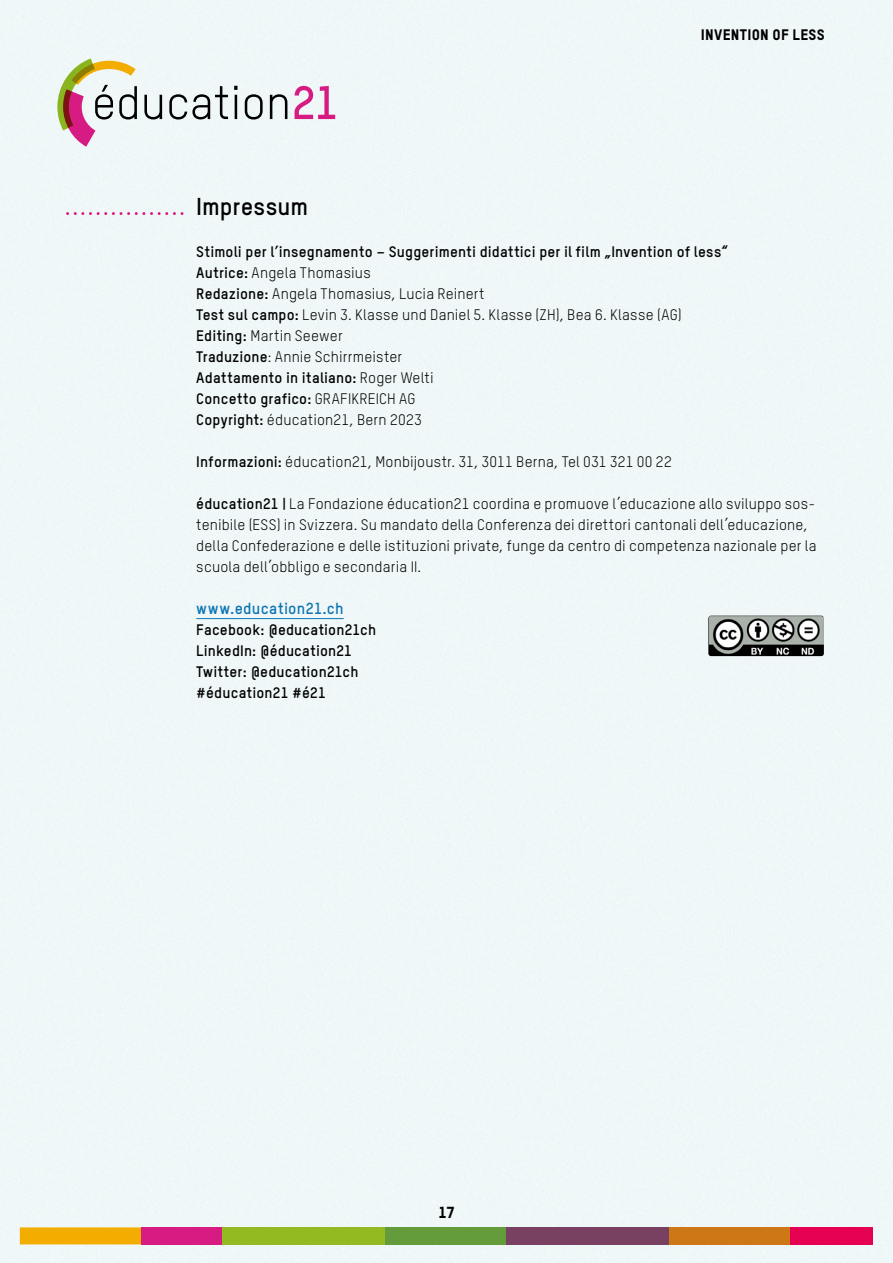
<style>
.page{position:relative;width:893px;height:1263px;background:#eff7f7}
.page>*{position:absolute;margin:0;border:0;box-sizing:border-box;transform-origin:0 0}
.t1{font:700 24px "TSTARPRO";letter-spacing:.005em;color:#000}
.t2{font:700 15.75px "TSTARPRO";letter-spacing:.02em;color:#0c75b5}
.t3{font:15.75px "TSTARPRO Headline";color:#000}
.t4{font:700 15px/21px "TSTARPRO";letter-spacing:.01em;color:#000}
.t5{font:15px/21px "TSTARPRO";letter-spacing:.01em;color:#000}
.t6{font:15px "TSTARPRO Headline";letter-spacing:.025em;color:#000}
.s1{font-weight:400}
.s2{font-weight:700}
</style>
<div class="page">
<div style="left:20px;top:1227px;width:121px;height:17px;background:#f2ad00"></div>
<div style="left:141px;top:1227px;width:82px;height:17px;background:#d61b83"></div>
<div style="left:223px;top:1227px;width:162px;height:17px;background:#93bb21"></div>
<div style="left:385px;top:1227px;width:122px;height:17px;background:#649b3b"></div>
<div style="left:507px;top:1227px;width:162px;height:17px;background:#784161"></div>
<div style="left:669px;top:1227px;width:122px;height:17px;background:#ce7717"></div>
<div style="left:791px;top:1227px;width:82px;height:17px;background:#e50051"></div>
<hr style="left:196px;top:618px;width:148px;height:1px;background:#0c75b5">
<svg style="left:144px;top:95px;width:18px;height:24px"></svg>
<svg style="left:169px;top:86px;width:59px;height:34px"></svg>
<svg style="left:234px;top:86px;width:3px;height:4px"></svg>
<hr style="left:235px;top:95px;width:2px;height:24px;background:#000">
<svg style="left:245px;top:94px;width:18px;height:26px"></svg>
<svg style="left:270px;top:94px;width:17px;height:25px"></svg>
<svg style="left:295px;top:86px;width:40px;height:33px"></svg>
<svg style="left:57px;top:58px;width:80px;height:89px"></svg>
<img style="left:708px;top:616px;width:116px;height:40px">
<svg style="left:75px;top:212px;width:108px;height:3px"></svg>
<h1 class="t1" style="left:196px;top:191px;width:113px">Impressum</h1>
<p class="t6" style="left:701px;top:25px;width:125px">INVENTION OF LESS</p>
<p class="t4" style="left:196px;top:241px;width:533px">Stimoli per l’insegnamento – Suggerimenti didattici per il film „Invention of less“ Autrice: <span class="s1">Angela Thomasius<br></span>Redazione: <span class="s1">Angela Thomasius, Lucia Reinert<br></span>Test sul campo: <span class="s1">Levin 3. Klasse und Daniel 5. Klasse (ZH), Bea 6. Klasse (AG)<br></span>Editing: <span class="s1">Martin Seewer<br></span>Traduzione<span class="s1">: Annie Schirrmeister<br></span>Adattamento in italiano: <span class="s1">Roger Welti<br></span>Concetto grafico: <span class="s1">GRAFIKREICH AG<br></span>Copyright: <span class="s1">éducation21, Bern 2023</span></p>
<p class="t5" style="left:196px;top:451px;width:477px"><span class="s2">Informazioni:</span> éducation21, Monbijoustr. 31, 3011 Berna, Tel 031 321 00 22</p>
<p class="t5" style="left:196px;top:493px;width:622px"><span class="s2">éducation21 |</span> La Fondazione éducation21 coordina e promuove l’educazione allo sviluppo sos&shy;tenibile (ESS) in Svizzera. Su mandato della Conferenza dei direttori cantonali dell’educazione, della Confederazione e delle istituzioni private, funge da centro di competenza nazionale per la scuola dell’obbligo e secondaria II.</p>
<p class="t2" style="left:196px;top:598px;width:149px">www.education21.ch</p>
<p class="t4" style="left:196px;top:619px;width:181px">Facebook: @education21ch<br>LinkedIn: @éducation21<br>Twitter: @education21ch #éducation21 #é21</p>
<p class="t3" style="left:438px;top:1202px;width:18px">17</p>
</div>
